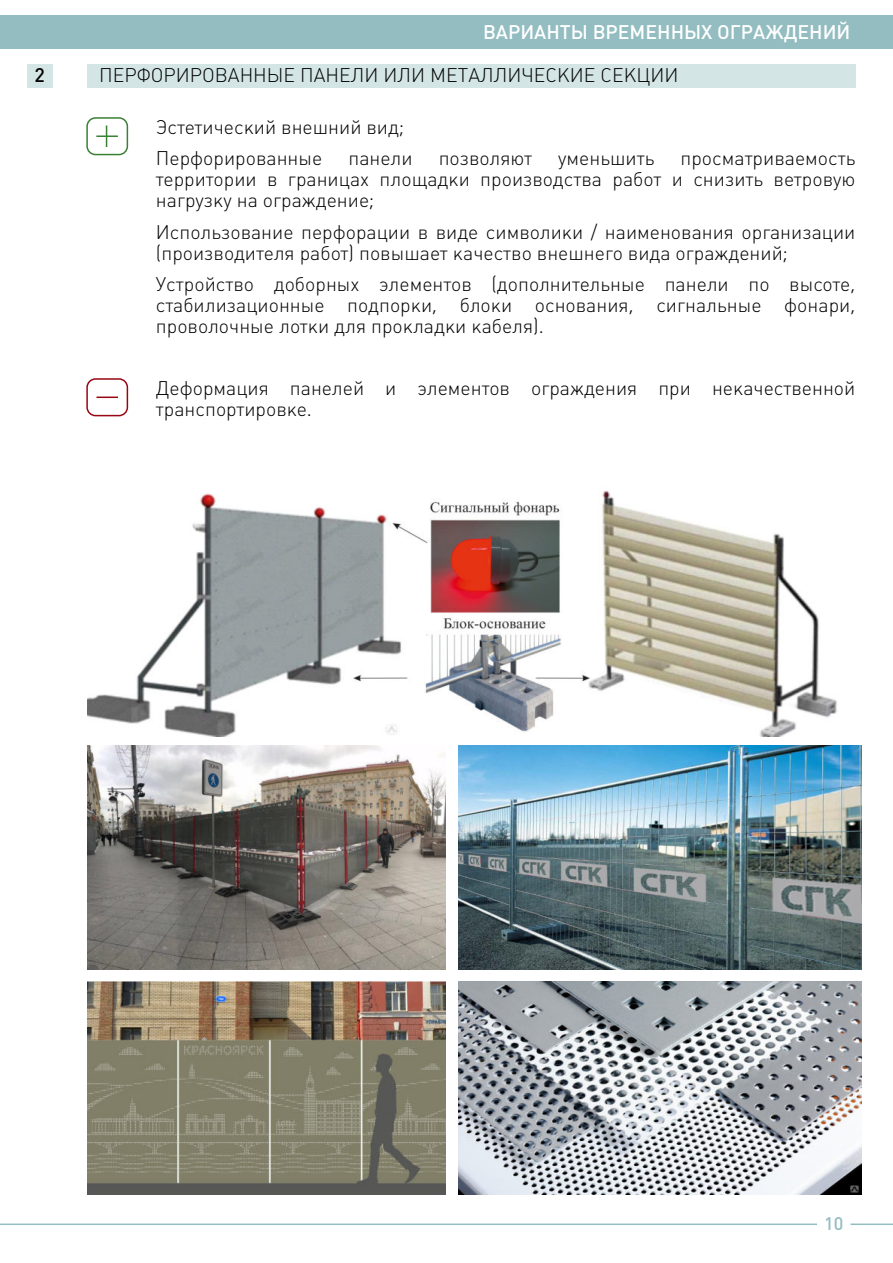
<style>
.page{position:relative;width:893px;height:1263px;background:#fff}
.page>*{position:absolute;margin:0;border:0;box-sizing:border-box;transform-origin:0 0}
.t1{font:19.5px/21px "Plumb Light C";color:#000}
.t2{font:500 19.5px "Plumb";color:#fff}
.t3{font:500 19.5px "Plumb";color:#000}
.t4{font:500 18px "Plumb";color:#93bdc0}
</style>
<div class="page">
<hr style="left:96px;top:135px;width:22px;height:2px;background:#3a8035">
<svg style="left:106px;top:125px;width:1px;height:22px"></svg>
<div style="left:86px;top:117px;width:42px;height:38px;border:2px solid #3a8035;border-radius:8px"></div>
<svg style="left:96px;top:397px;width:22px;height:1px"></svg>
<div style="left:86px;top:378px;width:42px;height:38px;border:2px solid #970613;border-radius:8px"></div>
<div style="left:0;top:15px;width:893px;height:34px;background:#93bdc0"></div>
<div style="left:87px;top:65px;width:768px;height:23px;background:#d4e5e6"></div>
<div style="left:27px;top:65px;width:25px;height:23px;background:#d4e5e6"></div>
<img style="left:88px;top:490px;width:749px;height:246px">
<img style="left:87px;top:746px;width:359px;height:224px">
<img style="left:88px;top:982px;width:358px;height:212px">
<hr style="left:850px;top:1223px;width:43px;height:2px;background:#93bdc0">
<hr style="left:0;top:1223px;width:817px;height:2px;background:#93bdc0">
<img style="left:458px;top:982px;width:403px;height:212px">
<img style="left:458px;top:746px;width:403px;height:224px">
<p class="t2" style="left:483px;top:21px;width:369px">ВАРИАНТЫ ВРЕМЕННЫХ ОГРАЖДЕНИЙ</p>
<p class="t3" style="left:35px;top:64px;width:12px">2</p>
<p class="t1" style="left:99px;top:65px;width:581px">ПЕРФОРИРОВАННЫЕ ПАНЕЛИ ИЛИ МЕТАЛЛИЧЕСКИЕ СЕКЦИИ</p>
<p class="t1" style="left:156px;top:111px;width:250px;line-height:31.5px">Эстетический внешний вид;<br>Перфорированные</p>
<p class="t1" style="left:156px;top:148px;width:701px;text-align:justify;text-indent:525px">просматриваемость территории в границах площадки производства работ и снизить ветровую нагрузку на ограждение;</p>
<p class="t1" style="left:156px;top:221px;width:701px">Использование перфорации в виде символики / наименования организации (производителя работ) повышает качество внешнего вида ограждений;</p>
<p class="t1" style="left:156px;top:274px;width:701px;text-align:justify">Устройство доборных элементов (дополнительные панели по высоте, стабилизационные подпорки, блоки основания, сигнальные фонари, проволочные лотки для прокладки кабеля).</p>
<p class="t1" style="left:348px;top:148px;width:66px">панели</p>
<p class="t1" style="left:439px;top:148px;width:95px">позволяют</p>
<p class="t1" style="left:558px;top:148px;width:98px">уменьшить</p>
<p class="t1" style="left:156px;top:377px;width:701px">Деформация панелей и элементов ограждения при некачественной транспортировке.</p>
<p class="t4" style="left:824px;top:1213px;width:21px">10</p>
</div>
